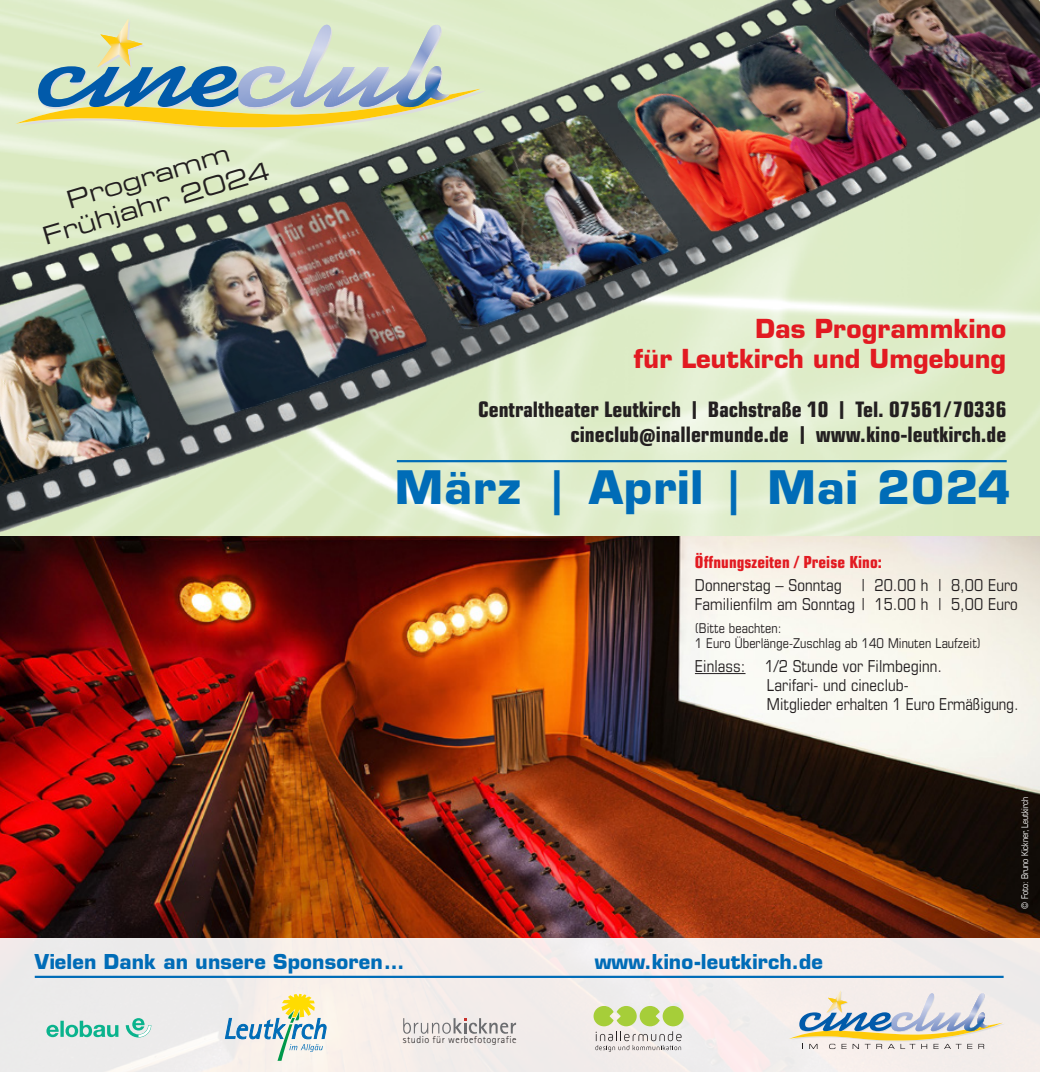
<style>
.page{position:relative;width:1040px;height:1072px;background:#fff}
.page>*{position:absolute;margin:0;border:0;box-sizing:border-box;transform-origin:0 0}
.t1{font:700 45px "Eurostile LT Std";letter-spacing:.02em;color:#006cb7}
.t2{font:700 25.65px/29.9px "Eurostile LT Std";color:#e21a21;text-align:right}
.t3{font:24.75px/27.9px "Eurostile LT Std Ex 2";color:#231f20;text-align:center}
.t4{font:700 condensed 21.38px/24.5px "Eurostile LT Pro";color:#231f20;text-align:right}
.t5{font:700 20.03px "Eurostile LT Std";letter-spacing:.005em;color:#006cb7}
.t6{font:700 condensed 16.65px "Eurostile LT Pro";letter-spacing:.005em;color:#e21a21}
.t7{font:condensed 16.43px/19.1px "Eurostile LT Std";letter-spacing:.005em;color:#231f20}
.t8{font:condensed 13.5px/15.8px "Eurostile LT Std";letter-spacing:.005em;color:#231f20}
.t9{font:300 10.12px "Agfa Rotis Sans Serif";letter-spacing:.045em;color:#231f20}
.t10{font:condensed 9.22px "Eurostile LT Std";color:#fff;scale:.95 1}
</style>
<div class="page">
<img style="left:0;top:0;width:1040px;height:938px">
<svg style="left:15px;top:19px;width:470px;height:111px;background:#c6d3b6"></svg>
<img style="left:360px;top:101px;width:332px;height:248px">
<img style="left:603px;top:6px;width:329px;height:245px">
<img style="left:807px;top:0;width:233px;height:155px">
<img style="left:98px;top:191px;width:350px;height:259px">
<hr style="left:397px;top:460px;width:609px;height:2px;background:#006cb7">
<img style="left:0;top:276px;width:178px;height:225px">
<div style="left:0;top:938px;width:1040px;height:133px;background:#f2ecea"></div>
<svg style="left:789px;top:991px;width:214px;height:58px"></svg>
<hr style="left:695px;top:673px;width:50px;height:1px;background:#231f20">
<hr style="left:35px;top:975px;width:968px;height:3px;background:#006cb7">
<svg style="left:593px;top:1005px;width:90px;height:46px"></svg>
<svg style="left:403px;top:1018px;width:113px;height:15px"></svg>
<svg style="left:225px;top:993px;width:102px;height:67px"></svg>
<svg style="left:126px;top:1018px;width:25px;height:19px"></svg>
<svg style="left:46px;top:1020px;width:72px;height:17px"></svg>
<h3 class="t3" style="left:32px;top:195px;width:237px;rotate:-16deg">Programm<br>Frühjahr 2024</h3>
<h2 class="t2" style="left:633px;top:314px;width:374px">Das Programmkino<br>für Leutkirch und Umgebung</h2>
<h3 class="t4" style="left:478px;top:397px;width:530px">Centraltheater Leutkirch | Bachstraße 10 | Tel. 07561/70336 cineclub@inallermunde.de | www.kino-leutkirch.de</h3>
<h1 class="t1" style="left:395px;top:459px;width:617px">März | April | Mai 2024</h1>
<p class="t6" style="left:695px;top:551px;width:189px">Öffnungszeiten / Preise Kino:</p>
<p class="t7" style="left:695px;top:575px;width:324px">Donnerstag – Sonntag | 20.00 h | 8,00 Euro<br>Familienfilm am Sonntag | 15.00 h | 5,00 Euro</p>
<p class="t8" style="left:695px;top:619px;width:287px">(Bitte beachten:<br>1 Euro Überlänge-Zuschlag ab 140 Minuten Laufzeit)</p>
<p class="t7" style="left:767px;top:656px;width:253px;text-indent:-72px">Einlass: 1/2 Stunde vor Filmbeginn.<br>Larifari- und cineclub-<br>Mitglieder erhalten 1 Euro Ermäßigung.</p>
<p class="t10" style="left:1019px;top:908px;width:119px;rotate:-90deg">© Foto: Bruno Kickner, Leutkirch</p>
<p class="t5" style="left:35px;top:948px;width:371px">Vielen Dank an unsere Sponsoren…</p>
<p class="t5" style="left:595px;top:948px;width:230px">www.kino-leutkirch.de</p>
<p class="t9" style="left:403px;top:1034px;width:115px">studio für werbefotografie</p>
</div>
